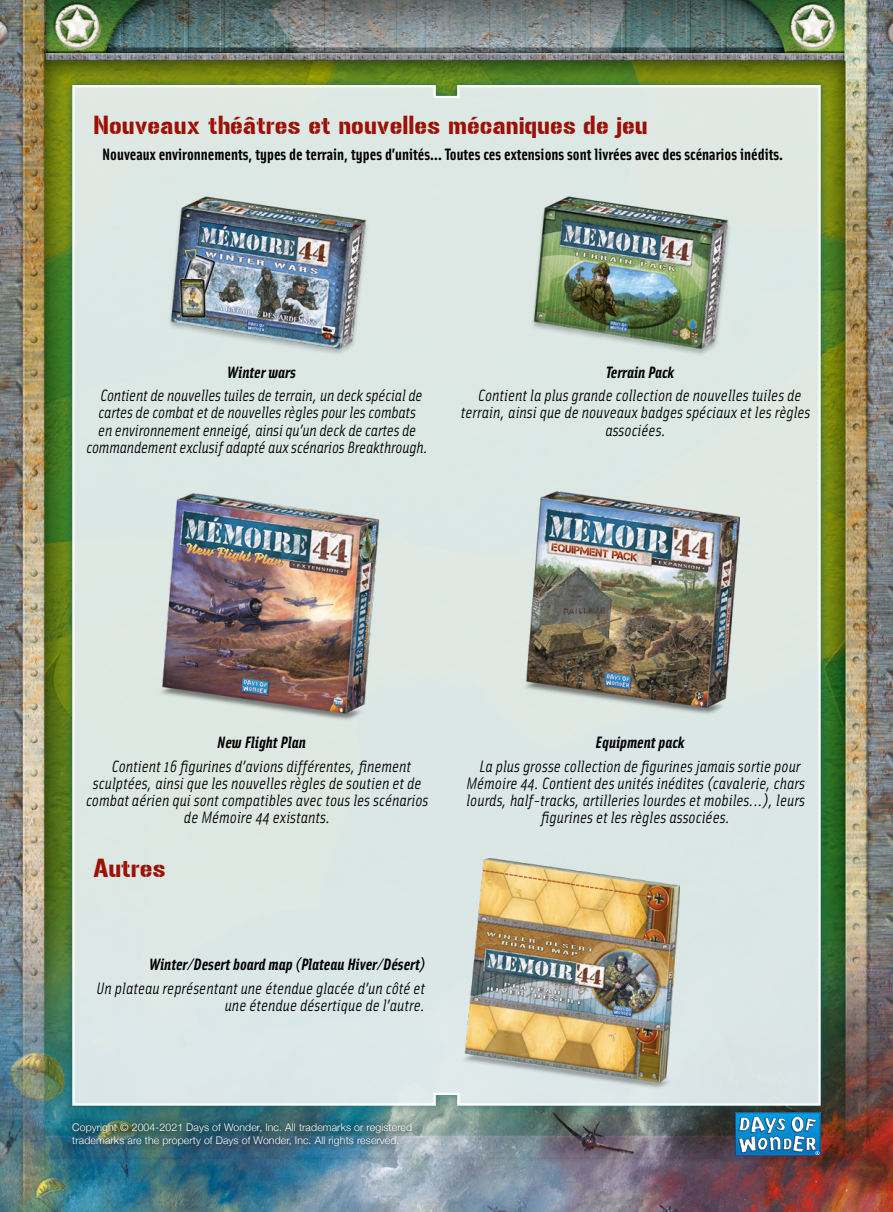
<style>
.page{position:relative;width:893px;height:1212px;background:#fff}
.page>*{position:absolute;margin:0;border:0;box-sizing:border-box;transform-origin:0 0}
.t1{font:25.5px "Gunplay";color:#9c1006}
.t2{font:italic 16.5px/17.2px "Solex";color:#000;text-align:center}
.t3{font:700 16.5px "Solex";color:#000}
.t4{font:italic 700 16.5px "Solex";color:#000}
.t5{font:300 10.5px/12.6px "Helvetica Neue";letter-spacing:.01em;color:#fff}
</style>
<div class="page">
<img style="left:0;top:0;width:893px;height:1212px">
<div style="left:64px;top:77px;width:764px;height:1036px;background:#005a6f;opacity:.75"></div>
<div style="left:71px;top:84px;width:751px;height:1023px;background:#dce8e4"></div>
<div style="left:65px;top:1115px;width:354px;height:39px;background:#000;opacity:.75"></div>
<svg style="left:735px;top:1112px;width:85px;height:44px"></svg>
<img style="left:157px;top:494px;width:222px;height:227px">
<img style="left:522px;top:180px;width:216px;height:179px">
<img style="left:160px;top:180px;width:216px;height:179px">
<img style="left:459px;top:859px;width:220px;height:230px">
<img style="left:521px;top:491px;width:219px;height:225px">
<h1 class="t1" style="left:94px;top:111px;width:556px">Nouveaux théâtres et nouvelles mécaniques de jeu</h1>
<p class="t3" style="left:102px;top:143px;width:683px">Nouveaux environnements, types de terrain, types d’unités... Toutes ces extensions sont livrées avec des scénarios inédits.</p>
<p class="t4" style="left:227px;top:361px;width:70px">Winter wars</p>
<p class="t2" style="left:86px;top:386px;width:343px">Contient de nouvelles tuiles de terrain, un deck spécial de cartes de combat et de nouvelles règles pour les combats<br>en environnement enneigé, ainsi qu’un deck de cartes de commandement exclusif adapté aux scénarios Breakthrough.</p>
<p class="t4" style="left:606px;top:361px;width:69px">Terrain Pack</p>
<p class="t2" style="left:461px;top:386px;width:351px">Contient la plus grande collection de nouvelles tuiles de terrain, ainsi que de nouveaux badges spéciaux et les règles associées.</p>
<p class="t4" style="left:217px;top:731px;width:90px">New Flight Plan</p>
<p class="t2" style="left:86px;top:757px;width:344px">Contient 16 figurines d’avions différentes, finement sculptées, ainsi que les nouvelles règles de soutien et de combat aérien qui sont compatibles avec tous les scénarios de Mémoire 44 existants.</p>
<h1 class="t1" style="left:94px;top:854px;width:74px">Autres</h1>
<p class="t4" style="left:149px;top:954px;width:278px">Winter/Desert board map (Plateau Hiver/Désert)</p>
<p class="t2" style="left:97px;top:979px;width:330px;text-align:right">Un plateau représentant une étendue glacée d’un côté et une étendue désertique de l’autre.</p>
<p class="t4" style="left:596px;top:731px;width:90px">Equipment pack</p>
<p class="t2" style="left:466px;top:756px;width:340px">La plus grosse collection de figurines jamais sortie pour Mémoire 44. Contient des unités inédites (cavalerie, chars lourds, half-tracks, artilleries lourdes et mobiles...), leurs figurines et les règles associées.</p>
<p class="t5" style="left:72px;top:1120px;width:341px">Copyright © 2004-2021 Days of Wonder, Inc. All trademarks or registered trademarks are the property of Days of Wonder, Inc. All rights reserved.</p>
</div>
